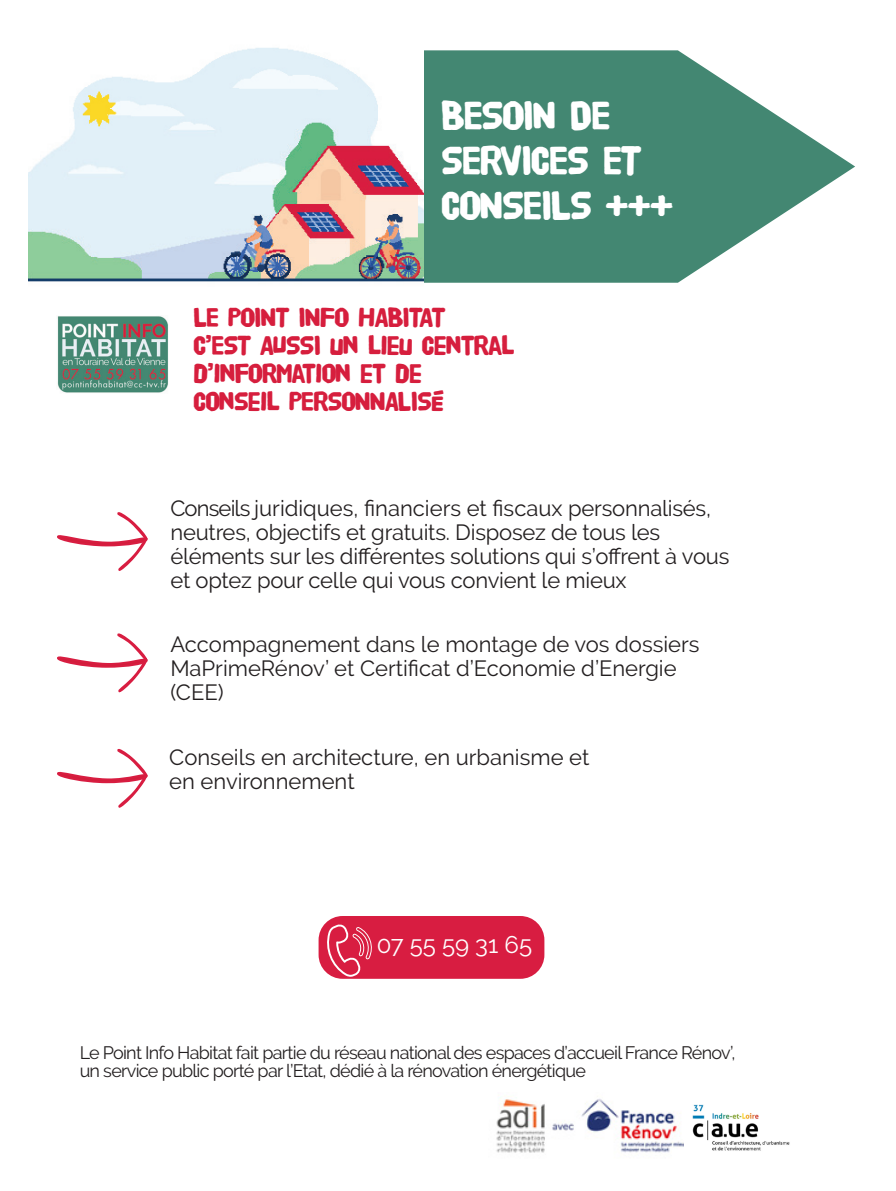
<style>
.page{position:relative;width:896px;height:1191px;background:#fff}
.page>*{position:absolute;margin:0;border:0;box-sizing:border-box;transform-origin:0 0}
.t1{font:42px "HVD Poster Clean";letter-spacing:-.05em;color:#fff}
.t2{font:28px/28px "HVD Poster Clean";letter-spacing:-.05em;color:#d61e3d}
.t3{font:24px "Raleway";color:#fff}
.t4{font:22px/24px "Raleway";letter-spacing:-.01em;color:#231f20}
.t5{font:18px/18px "Raleway";letter-spacing:-.04em;color:#231f20}
</style>
<div class="page">
<svg style="left:424px;top:50px;width:431px;height:233px;fill:#438772"></svg>
<img style="left:28px;top:48px;width:396px;height:234px">
<svg style="left:57px;top:512px;width:91px;height:59px"></svg>
<svg style="left:57px;top:633px;width:91px;height:59px"></svg>
<svg style="left:57px;top:749px;width:91px;height:59px"></svg>
<div style="left:318px;top:916px;width:226px;height:62px;background:#d81d41;border-radius:24px"></div>
<svg style="left:324px;top:924px;width:48px;height:53px"></svg>
<img style="left:57px;top:316px;width:111px;height:77px">
<img style="left:496px;top:1096px;width:188px;height:57px">
<img style="left:692px;top:1104px;width:98px;height:47px">
<p class="t1" style="left:441px;top:97px;width:172px">BESOIN DE</p>
<p class="t1" style="left:441px;top:142px;width:203px">SERVICES ET</p>
<p class="t1" style="left:441px;top:187px;width:235px">CONSEILS +++</p>
<p class="t2" style="left:193px;top:303px;width:254px">LE POINT INFO HABITAT</p>
<p class="t2" style="left:193px;top:331px;width:323px">C’EST AUSSI UN LIEU CENTRAL</p>
<p class="t2" style="left:193px;top:359px;width:253px">D’INFORMATION ET DE<br>CONSEIL PERSONNALISÉ</p>
<p class="t4" style="left:170px;top:496px;width:560px">Conseils juridiques, financiers et fiscaux personnalisés, neutres, objectifs et gratuits. Disposez de tous les éléments sur les différentes solutions qui s’offrent à vous et optez pour celle qui vous convient le mieux</p>
<p class="t4" style="left:170px;top:632px;width:531px">Accompagnement dans le montage de vos dossiers<br>MaPrimeRénov’ et Certificat d’Economie d’Energie (CEE)</p>
<p class="t4" style="left:169px;top:745px;width:422px">Conseils en architecture, en urbanisme et en environnement</p>
<p class="t3" style="left:377px;top:930px;width:157px">07 55 59 31 65</p>
<p class="t5" style="left:80px;top:1044px;width:657px">Le Point Info Habitat fait partie du réseau national des espaces d’accueil France Rénov’, un service public porté par l’Etat, dédié à la rénovation énergétique</p>
</div>
